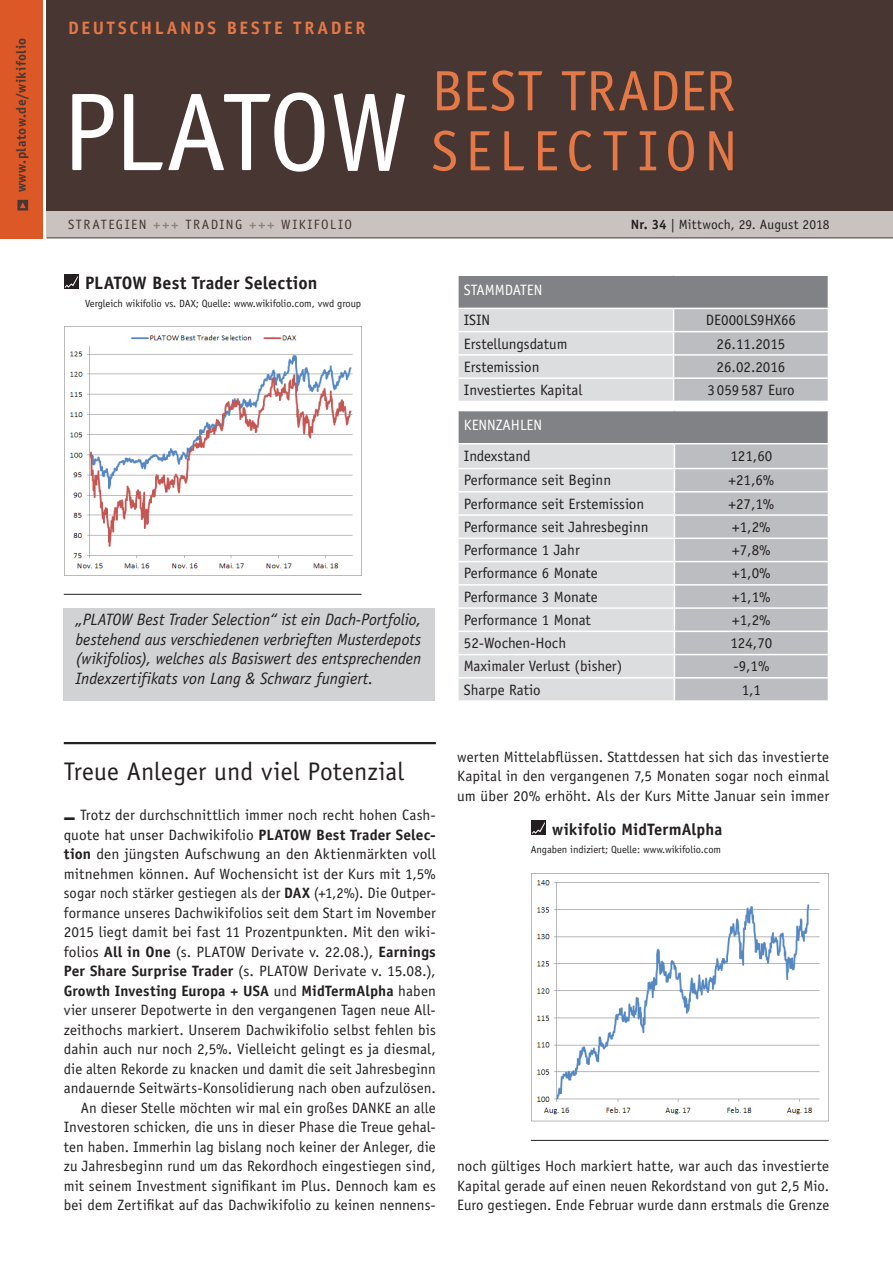
<style>
.page{position:relative;width:893px;height:1263px;background:#fff}
.page>*{position:absolute;margin:0;border:0;box-sizing:border-box;transform-origin:0 0}
.t1{font:111px "Officina Sans Std";color:#fff}
.t2{font:57px/60px "Officina Sans Std";letter-spacing:.115em;color:#e47846}
.t3{font:25.5px "Officina Sans Std";letter-spacing:.005em;color:#231f20}
.t4{font:700 18px "Officina Sans Std";letter-spacing:.005em;color:#231f20}
.t5{font:700 18px "Officina Sans Std";letter-spacing:.16em;color:#e47846}
.t6{font:italic 16.5px/19.5px "Officina Sans Std";letter-spacing:-.005em;color:#231f20;text-align:justify}
.t7{font:700 16.5px "Officina Sans Std";letter-spacing:.005em;color:#231f20}
.t8{font:15px/19.5px "Officina Sans Std";letter-spacing:.005em;color:#231f20;text-align:justify}
.t9{font:700 15px "Officina Sans Std";letter-spacing:.01em;color:#231f20}
.t10{font:15px "Officina Sans Std";color:#fff}
.t11{font:13.5px "Officina Sans Std";letter-spacing:.11em;color:#473632}
.t12{font:13.5px "Officina Sans Std";letter-spacing:.005em;color:#231f20}
.t13{font:700 13.5px "Officina Sans Std";letter-spacing:.035em;color:#473632}
.t14{font:10.5px "Officina Sans Std";letter-spacing:-.005em;color:#231f20}
.s1{font-weight:700;color:#90827d}
.s2{font-weight:700}
.s3{font-weight:400}
</style>
<div class="page">
<div style="left:47px;top:208px;width:846px;height:30px;background:#c9c2bf"></div>
<hr style="left:47px;top:238px;width:846px;height:1px;background:#473632">
<div style="left:47px;top:0;width:846px;height:210px;background:#473632"></div>
<div style="left:0;top:0;width:43px;height:238px;background:#dd5827"></div>
<svg style="left:17px;top:200px;width:11px;height:10px"></svg>
<hr style="left:64px;top:742px;width:372px;height:2px;background:#231f20">
<hr style="left:64px;top:594px;width:297px;height:1px;background:#231f20">
<img style="left:64px;top:327px;width:298px;height:249px">
<div style="left:64px;top:274px;width:15px;height:15px;background:#231f20"></div>
<svg style="left:65px;top:276px;width:13px;height:12px"></svg>
<div style="left:458px;top:275px;width:370px;height:33px;background:#808285"></div>
<hr style="left:457px;top:274px;width:217px;height:2px;background:#fff">
<hr style="left:457px;top:276px;width:2px;height:32px;background:#fff">
<hr style="left:674px;top:274px;width:155px;height:2px;background:#fff">
<svg style="left:458px;top:308px;width:370px;height:93px;background:#d1d2d4"></svg>
<hr style="left:457px;top:377px;width:217px;height:2px;background:#fff">
<hr style="left:674px;top:377px;width:155px;height:2px;background:#fff">
<div style="left:458px;top:411px;width:370px;height:33px;background:#808285"></div>
<div style="left:459px;top:444px;width:215px;height:256px;background:#dcdddf"></div>
<hr style="left:457px;top:411px;width:2px;height:32px;background:#fff">
<hr style="left:457px;top:443px;width:217px;height:1px;background:#fff">
<hr style="left:674px;top:443px;width:155px;height:1px;background:#fff">
<hr style="left:457px;top:468px;width:217px;height:1px;background:#fff">
<hr style="left:457px;top:491px;width:217px;height:2px;background:#fff">
<div style="left:674px;top:444px;width:154px;height:256px;background:#bcbdc0"></div>
<hr style="left:457px;top:514px;width:217px;height:2px;background:#fff">
<hr style="left:457px;top:538px;width:217px;height:1px;background:#fff">
<hr style="left:457px;top:561px;width:217px;height:1px;background:#fff">
<hr style="left:457px;top:584px;width:217px;height:2px;background:#fff">
<hr style="left:457px;top:607px;width:217px;height:2px;background:#fff">
<hr style="left:457px;top:631px;width:217px;height:1px;background:#fff">
<hr style="left:457px;top:654px;width:217px;height:1px;background:#fff">
<hr style="left:457px;top:677px;width:217px;height:2px;background:#fff">
<hr style="left:674px;top:514px;width:155px;height:2px;background:#fff">
<hr style="left:674px;top:538px;width:155px;height:1px;background:#fff">
<hr style="left:674px;top:561px;width:155px;height:1px;background:#fff">
<hr style="left:674px;top:584px;width:155px;height:2px;background:#fff">
<hr style="left:674px;top:607px;width:155px;height:2px;background:#fff">
<hr style="left:674px;top:631px;width:155px;height:1px;background:#fff">
<hr style="left:674px;top:654px;width:155px;height:1px;background:#fff">
<hr style="left:674px;top:677px;width:155px;height:2px;background:#fff">
<div style="left:64px;top:608px;width:371px;height:93px;background:#d1d2d4"></div>
<hr style="left:531px;top:1140px;width:298px;height:1px;background:#231f20">
<img style="left:531px;top:873px;width:298px;height:249px">
<div style="left:531px;top:820px;width:15px;height:15px;background:#231f20"></div>
<svg style="left:532px;top:822px;width:13px;height:12px"></svg>
<p class="t13" style="left:13px;top:192px;width:156px;rotate:-90deg">www.platow.de/wikifolio</p>
<p class="t5" style="left:68px;top:17px;width:137px">Deutschlands</p>
<p class="t5" style="left:227px;top:17px;width:140px">beste Trader</p>
<h1 class="t1" style="left:62px;top:68px;width:348px">PLATOW</h1>
<h2 class="t2" style="left:432px;top:61px;width:307px">Best Trad er<br>Select ion</h2>
<p class="t11" style="left:68px;top:216px;width:285px">Strat egien <span class="s1">+++</span> Trading <span class="s1">+++</span> Wikifolio</p>
<p class="t4" style="left:85px;top:272px;width:20px">PLATO</p>
<p class="t4" style="left:132px;top:272px;width:187px">W Best Trader Selection</p>
<p class="t14" style="left:85px;top:298px;width:278px">Vergleich wikifolio vs. DAX; Quelle: www.wikifolio.com, vwd group</p>
<p class="t6" style="left:75px;top:610px;width:347px">„PLATOW Best Trader Selection“ ist ein Dach-Portfolio, bestehend aus verschiedenen verbrieften Musterdepots (wikifolios), welches als Basiswert des entsprechenden Indexzertifikats von Lang &amp; Schwarz fungiert.</p>
<p class="t12" style="left:631px;top:216px;width:200px"><span class="s2">Nr. 34</span> | Mittwoch, 29. August 2018</p>
<p class="t10" style="left:464px;top:281px;width:16px">stammdat</p>
<p class="t10" style="left:527px;top:281px;width:17px">en</p>
<p class="t8" style="left:464px;top:310px;width:8px">ISIN</p>
<p class="t8" style="left:706px;top:310px;width:92px">DE000LS9HX66</p>
<p class="t8" style="left:464px;top:334px;width:105px">Erstellungsdatum</p>
<p class="t8" style="left:717px;top:334px;width:70px">26.11.2015</p>
<p class="t8" style="left:464px;top:357px;width:77px">Erstemission</p>
<p class="t8" style="left:717px;top:357px;width:70px">26.02.2016</p>
<p class="t8" style="left:464px;top:380px;width:120px">Investiertes Kapital</p>
<p class="t8" style="left:707px;top:380px;width:89px">3059587 Euro</p>
<p class="t10" style="left:464px;top:416px;width:80px">Kennzahlen</p>
<p class="t8" style="left:464px;top:446px;width:68px">Indexstand</p>
<p class="t8" style="left:730px;top:446px;width:43px">121,60</p>
<p class="t8" style="left:464px;top:471px;width:149px">Performance seit Beginn</p>
<p class="t8" style="left:728px;top:471px;width:47px">+21,6%</p>
<p class="t8" style="left:464px;top:494px;width:182px">Performance seit Erstemission</p>
<p class="t8" style="left:728px;top:494px;width:47px">+27,1%</p>
<p class="t8" style="left:464px;top:517px;width:186px">Performance seit Jahresbeginn</p>
<p class="t8" style="left:732px;top:517px;width:40px">+1,2%</p>
<p class="t8" style="left:464px;top:540px;width:117px">Performance 1 Jahr</p>
<p class="t8" style="left:732px;top:540px;width:40px">+7,8%</p>
<p class="t8" style="left:464px;top:564px;width:135px">Performance 6 Monate</p>
<p class="t8" style="left:732px;top:564px;width:40px">+1,0%</p>
<p class="t8" style="left:464px;top:587px;width:135px">Performance 3 Monate</p>
<p class="t8" style="left:732px;top:587px;width:40px">+1,1%</p>
<p class="t8" style="left:464px;top:610px;width:129px">Performance 1 Monat</p>
<p class="t8" style="left:732px;top:610px;width:40px">+1,2%</p>
<p class="t8" style="left:464px;top:633px;width:104px">52-Wochen-Hoch</p>
<p class="t8" style="left:730px;top:633px;width:43px">124,70</p>
<p class="t8" style="left:464px;top:657px;width:160px">Maximaler Verlust (bisher)</p>
<p class="t8" style="left:733px;top:657px;width:38px">-9,1%</p>
<p class="t8" style="left:464px;top:680px;width:78px">Sharpe Ratio</p>
<p class="t8" style="left:742px;top:680px;width:21px">1,1</p>
<h3 class="t3" style="left:64px;top:757px;width:342px">Treue Anleger und viel Potenzial</h3>
<p class="t8" style="left:64px;top:806px;width:374px">■ Trotz der durchschnittlich immer noch recht hohen Cash&shy;quote hat unser Dachwikifolio <span class="s2">PLATO</span></p>
<p class="t9" style="left:299px;top:825px;width:138px">W Best Trader Selec-</p>
<p class="t8" style="left:64px;top:845px;width:374px"><span class="s2">tion</span> den jüngsten Aufschwung an den Aktienmärkten voll</p>
<p class="t8" style="left:64px;top:864px;width:374px">mitnehmen können. Auf Wochensicht ist der Kurs mit 1,5%</p>
<p class="t8" style="left:64px;top:884px;width:374px">sogar noch stärker gestiegen als der <span class="s2">DAX</span> (+1,2%). Die Outper-</p>
<p class="t8" style="left:64px;top:903px;width:374px">formance unseres Dachwikifolios seit dem Start im N ovember</p>
<p class="t8" style="left:64px;top:923px;width:374px">2015 liegt damit bei fast 11 Prozentpunkten. Mit den wiki-</p>
<p class="t8" style="left:64px;top:942px;width:374px">folios <span class="s2">All in One</span> (s. PLATOW Derivate v. 22.08.), <span class="s2">Earnings</span></p>
<p class="t8" style="left:64px;top:962px;width:374px"><span class="s2">Per Share Surprise Trader</span> (s. PLATOW Derivate v. 15.08.),</p>
<p class="t9" style="left:64px;top:981px;width:374px">Growth Investing Europa + USA <span class="s3">und</span> MidTermAlpha <span class="s3">haben</span></p>
<p class="t8" style="left:64px;top:1001px;width:374px">vier unserer Depotwerte in den vergangenen Tagen neue All-</p>
<p class="t8" style="left:64px;top:1020px;width:374px">zeithochs markiert. Unserem Dachwikifolio selbst fehlen bis</p>
<p class="t8" style="left:64px;top:1040px;width:374px">dahin auch nur noch 2,5%. Vielleicht gelingt es ja diesmal,</p>
<p class="t8" style="left:64px;top:1059px;width:374px">die alten Rekorde zu knacken und damit die seit Jahresbeginn</p>
<p class="t8" style="left:64px;top:1079px;width:374px">andauernde Seitwärts-Konsolidierung nach oben aufzulösen.</p>
<p class="t8" style="left:81px;top:1098px;width:296px">An dieser Stelle möchten wir mal ein großes DANKE</p>
<p class="t8" style="left:64px;top:1098px;width:374px;text-indent:332px">an alle Investoren schicken, die uns in dieser Phase die Treue gehal&shy;ten haben. Immerhin lag bislang noch keiner der Anleger, die zu Jahresbeginn rund um das Rekordhoch eingestiegen sind, mit seinem Investment signifikant im Plus. Dennoch kam es bei dem Zertifikat auf das Dachwikifolio zu keinen nennens-</p>
<p class="t8" style="left:457px;top:747px;width:374px">werten Mittelabflüssen. Stattdessen hat sich das investierte Kapital in den vergangenen 7,5 Monaten sogar noch einmal um über 20% erhöht. Als der Kurs Mitte Januar sein immer</p>
<p class="t7" style="left:552px;top:819px;width:172px">wikifolio MidTermAlpha</p>
<p class="t14" style="left:531px;top:844px;width:192px">Angaben indiziert; Quelle: www.wikifolio.com</p>
<p class="t8" style="left:457px;top:1157px;width:374px">noch gültiges H och markiert hatte, war auch das investierte Kapital gerade auf einen neuen Rekordstand von gut 2,5 Mio.<br>Euro gestiegen. Ende Februar wurde dann erstmals die Grenze</p>
</div>
